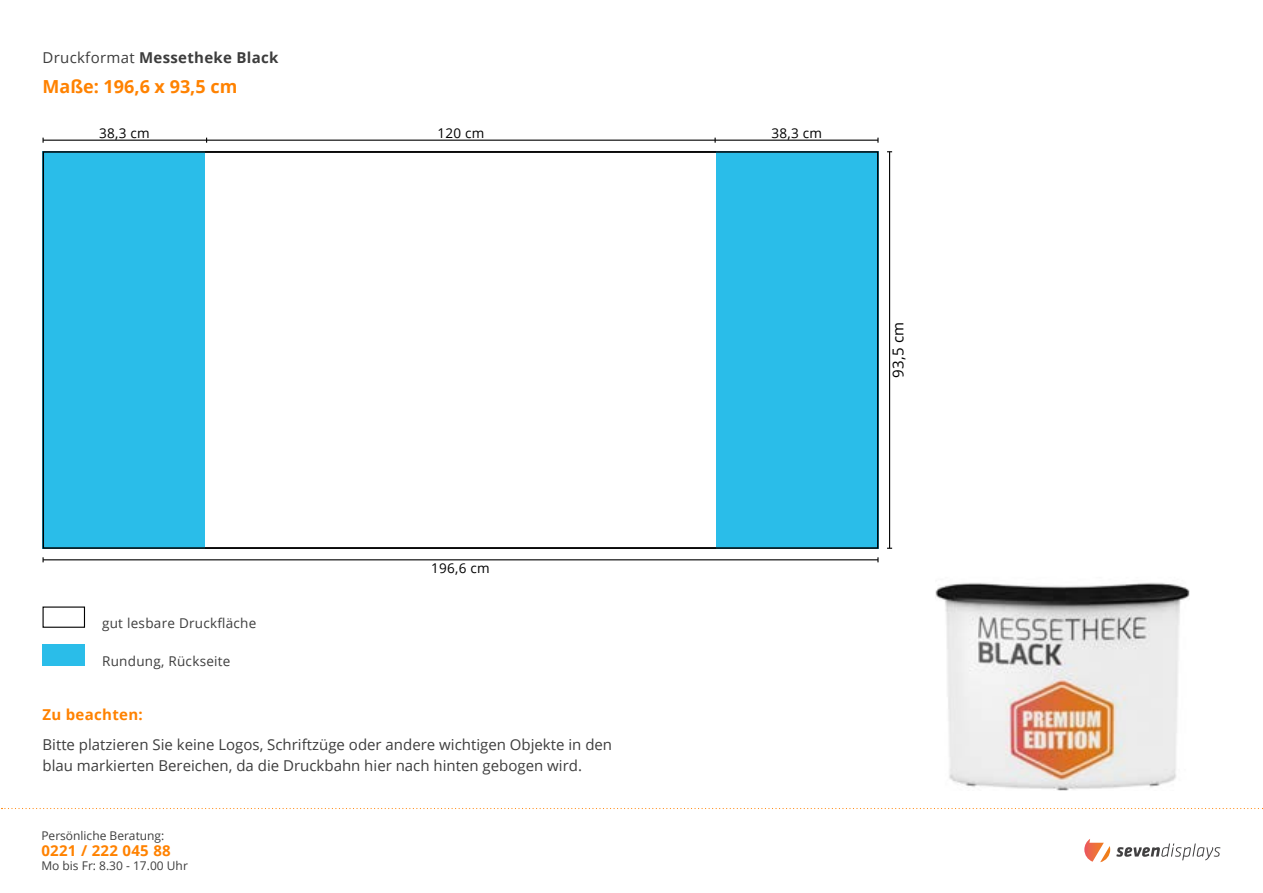
<style>
.page{position:relative;width:1263px;height:893px;background:#fff}
.page>*{position:absolute;margin:0;border:0;box-sizing:border-box;transform-origin:0 0}
.t1{font:700 18px "Open Sans";color:#ff8200}
.t2{font:15px/21px "Open Sans";color:#3d3d3d}
.t3{font:700 15px "Open Sans";letter-spacing:.02em;color:#3d3d3d}
.t4{font:700 15px "Open Sans";letter-spacing:.02em;color:#ff8200}
.t5{font:15px "Open Sans";color:#000}
.t6{font:13.5px "Open Sans";letter-spacing:.02em;color:#3d3d3d}
.t7{font:13.5px "Open Sans";letter-spacing:.02em;color:#000}
.t8{font:12px "Open Sans";color:#3d3d3d}
.s1{font-weight:400}
</style>
<div class="page">
<svg style="left:2px;top:808px;width:1261px;height:1px"></svg>
<svg style="left:1084px;top:839px;width:26px;height:23px"></svg>
<svg style="left:1116px;top:843px;width:104px;height:17px"></svg>
<div style="left:43px;top:645px;width:42px;height:21px;background:#2abde9"></div>
<div style="left:43px;top:151px;width:162px;height:398px;background:#2abde9"></div>
<div style="left:716px;top:151px;width:162px;height:398px;background:#2abde9"></div>
<div style="left:43px;top:606px;width:42px;height:22px;border:1px solid #000"></div>
<hr style="left:207px;top:140px;width:508px;height:1px;background:#000">
<hr style="left:43px;top:559px;width:835px;height:1px;background:#000">
<hr style="left:889px;top:152px;width:1px;height:396px;background:#000">
<hr style="left:43px;top:140px;width:164px;height:1px;background:#000">
<hr style="left:715px;top:140px;width:163px;height:1px;background:#000">
<img style="left:935px;top:582px;width:255px;height:209px">
<div style="left:43px;top:151px;width:835px;height:398px;border:2px solid #000"></div>
<p class="t3" style="left:43px;top:46px;width:237px"><span class="s1">Druckformat</span> Messetheke Black</p>
<p class="t1" style="left:43px;top:74px;width:196px">Maße: 196,6 x 93,5 cm</p>
<p class="t7" style="left:437px;top:123px;width:49px">120 cm</p>
<p class="t7" style="left:99px;top:123px;width:52px">38,3 cm</p>
<p class="t7" style="left:771px;top:123px;width:52px">38,3 cm</p>
<p class="t5" style="left:888px;top:378px;width:58px;rotate:-90deg">93,5 cm</p>
<p class="t7" style="left:431px;top:559px;width:60px">196,6 cm</p>
<p class="t6" style="left:102px;top:614px;width:156px">gut lesbare Druckfläche</p>
<p class="t6" style="left:102px;top:652px;width:130px">Rundung, Rückseite</p>
<p class="t4" style="left:43px;top:704px;width:102px">Zu beachten:</p>
<p class="t2" style="left:43px;top:733px;width:571px">Bitte platzieren Sie keine Logos, Schriftzüge oder andere wichtigen Objekte in den blau markierten Bereichen, da die Druckbahn hier nach hinten gebogen wird.</p>
<p class="t8" style="left:41px;top:828px;width:125px">Persönliche Beratung:</p>
<p class="t8" style="left:41px;top:857px;width:148px">Mo bis Fr: 8.30 - 17.00 Uhr</p>
<p class="t4" style="left:41px;top:840px;width:131px">0221 / 222 045 88</p>
</div>
